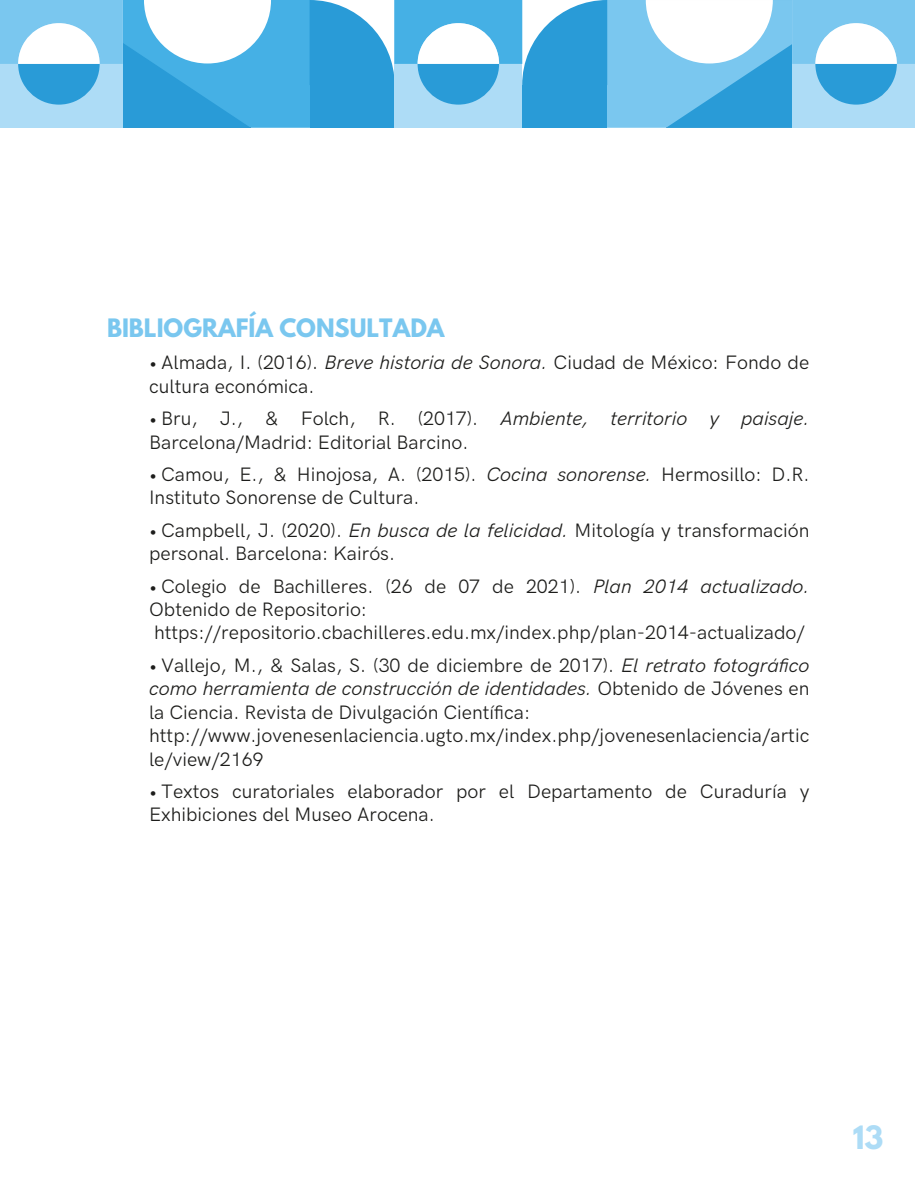
<style>
.page{position:relative;width:915px;height:1191px;background:#fff}
.page>*{position:absolute;margin:0;border:0;box-sizing:border-box;transform-origin:0 0}
.t1{font:700 28.5px "League Spartan";color:#addcf6}
.t2{font:700 22.5px "League Spartan";color:#7ac7ef}
.t3{font:19.5px/23.4px "HK Grotesk";color:#1d1d1b}
.s1{font-style:italic}
</style>
<div class="page">
<svg style="left:0;top:0;width:914px;height:128px"></svg>
<p class="t2" style="left:107px;top:310px;width:339px">BIBLIOGRAFÍA CONSULTADA</p>
<p class="t3" style="left:149px;top:349px;width:661px">• Almada, I. (2016). <span class="s1">Breve historia de Sonora.</span> Ciudad de México: Fondo de cultura económica.</p>
<p class="t3" style="left:149px;top:405px;width:661px">• Bru, J., &amp; Folch, R. (2017). <span class="s1">Ambiente, territorio y paisaje.<br></span>Barcelona/Madrid: Editorial Barcino.</p>
<p class="t3" style="left:149px;top:461px;width:661px">• Camou, E., &amp; Hinojosa, A. (2015). <span class="s1">Cocina sonorense.</span> Hermosillo: D.R.<br>Instituto Sonorense de Cultura.</p>
<p class="t3" style="left:149px;top:517px;width:661px">• Campbell, J. (2020). <span class="s1">En busca de la felicidad.</span> Mitología y transformación personal. Barcelona: Kairós.</p>
<p class="t3" style="left:149px;top:573px;width:661px">• Colegio de Bachilleres. (26 de 07 de 2021). <span class="s1">Plan 2014 actualizado.<br></span>Obtenido de Repositorio: https://repositorio.cbachilleres.edu.mx/index.php/plan-2014-actualizado/</p>
<p class="t3" style="left:149px;top:652px;width:661px">• Vallejo, M., &amp; Salas, S. (30 de diciembre de 2017). <span class="s1">El retrato fotográfico como herramienta de construcción de identidades.</span> Obtenido de Jóvenes en la Ciencia. Revista de Divulgación Científica: http://www.jovenesenlaciencia.ugto.mx/index.php/jovenesenlaciencia/artic le/view/2169</p>
<p class="t3" style="left:149px;top:778px;width:661px">• Textos curatoriales elaborador por el Departamento de Curaduría y<br>Exhibiciones del Museo Arocena.</p>
<h1 class="t1" style="left:852px;top:1115px;width:32px">13</h1>
</div>
